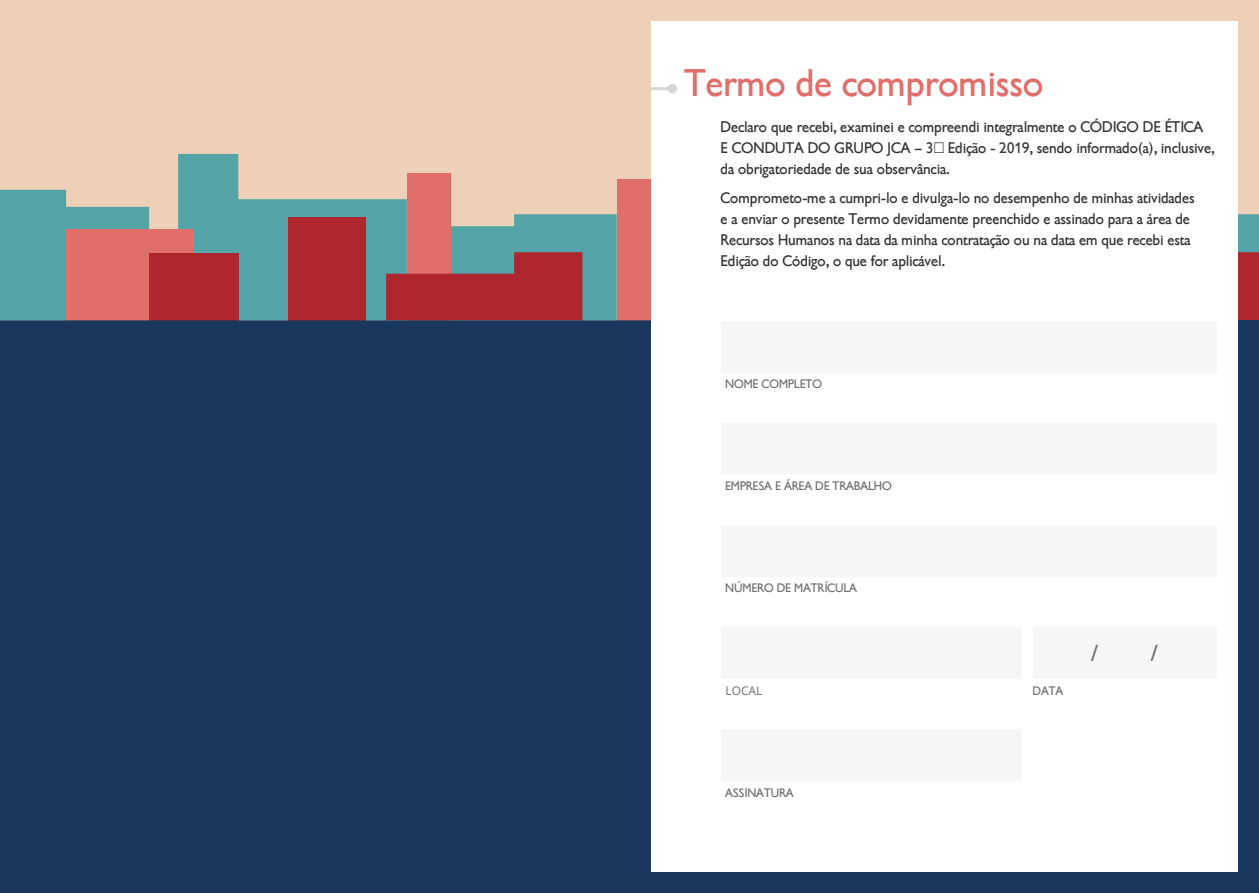
<style>
.page{position:relative;width:1259px;height:893px;background:#fff}
.page>*{position:absolute;margin:0;border:0;box-sizing:border-box;transform-origin:0 0}
.t1{font:37.5px "Gibson";color:#e16e6a}
.t2{font:22.5px "Gibson";color:#6d6e71}
.t3{font:15px/21px "Gibson";color:#323232}
.t4{font:12px "Gibson";color:#6d6e71}
.t5{font:12px "Open Sans";color:#6d6e71}
</style>
<div class="page">
<div style="left:0;top:0;width:1259px;height:321px;background:#edd0b7"></div>
<svg style="left:1237px;top:154px;width:22px;height:166px"></svg>
<hr style="left:672px;top:320px;width:587px;height:1px;background:#1a385e">
<div style="left:0;top:321px;width:1259px;height:572px;background:#1a385e"></div>
<svg style="left:0;top:190px;width:149px;height:24px"></svg>
<div style="left:616px;top:179px;width:122px;height:141px;background:#e06e69"></div>
<svg style="left:178px;top:154px;width:439px;height:60px"></svg>
<svg style="left:0;top:214px;width:651px;height:107px;background:#956b6e"></svg>
<div style="left:651px;top:21px;width:586px;height:851px;background:#fff"></div>
<hr style="left:651px;top:87px;width:21px;height:3px;background:#d6d5d5">
<div style="left:667px;top:84px;width:10px;height:9px;background:#d6d5d5;border-radius:50%"></div>
<div style="left:721px;top:321px;width:495px;height:52px;background:#f6f6f6"></div>
<div style="left:721px;top:423px;width:495px;height:52px;background:#f6f6f6"></div>
<div style="left:721px;top:525px;width:495px;height:52px;background:#f6f6f6"></div>
<div style="left:721px;top:729px;width:300px;height:52px;background:#f6f6f6"></div>
<div style="left:721px;top:628px;width:300px;height:51px;background:#f6f6f6"></div>
<div style="left:1033px;top:628px;width:183px;height:51px;background:#f6f6f6"></div>
<h1 class="t1" style="left:685px;top:62px;width:360px">Termo de compromisso</h1>
<p class="t3" style="left:721px;top:116px;width:495px">Declaro que recebi, examinei e compreendi integralmente o CÓDIGO DE ÉTICA<br>E CONDUTA DO GRUPO JCA – 3ª Edição - 2019, sendo informado(a), inclusive, da obrigatoriedade de sua observância.</p>
<p class="t3" style="left:721px;top:188px;width:475px">Comprometo-me a cumpri-lo e divulga-lo no desempenho de minhas atividades e a enviar o presente Termo devidamente preenchido e assinado para a área de Recursos Humanos na data da minha contratação ou na data em que recebi esta Edição do Código, o que for aplicável.</p>
<p class="t4" style="left:725px;top:377px;width:98px">NOME COMPLETO</p>
<p class="t4" style="left:725px;top:479px;width:168px">EMPRESA E ÁREA DE TRABALHO</p>
<p class="t4" style="left:725px;top:581px;width:133px">NÚMERO DE MATRÍCULA</p>
<p class="t5" style="left:725px;top:683px;width:38px">LOCAL</p>
<p class="t4" style="left:1033px;top:683px;width:32px">DATA</p>
<h2 class="t2" style="left:1091px;top:640px;width:8px">/</h2>
<h2 class="t2" style="left:1151px;top:640px;width:8px">/</h2>
<p class="t4" style="left:725px;top:785px;width:70px">ASSINATURA</p>
</div>
